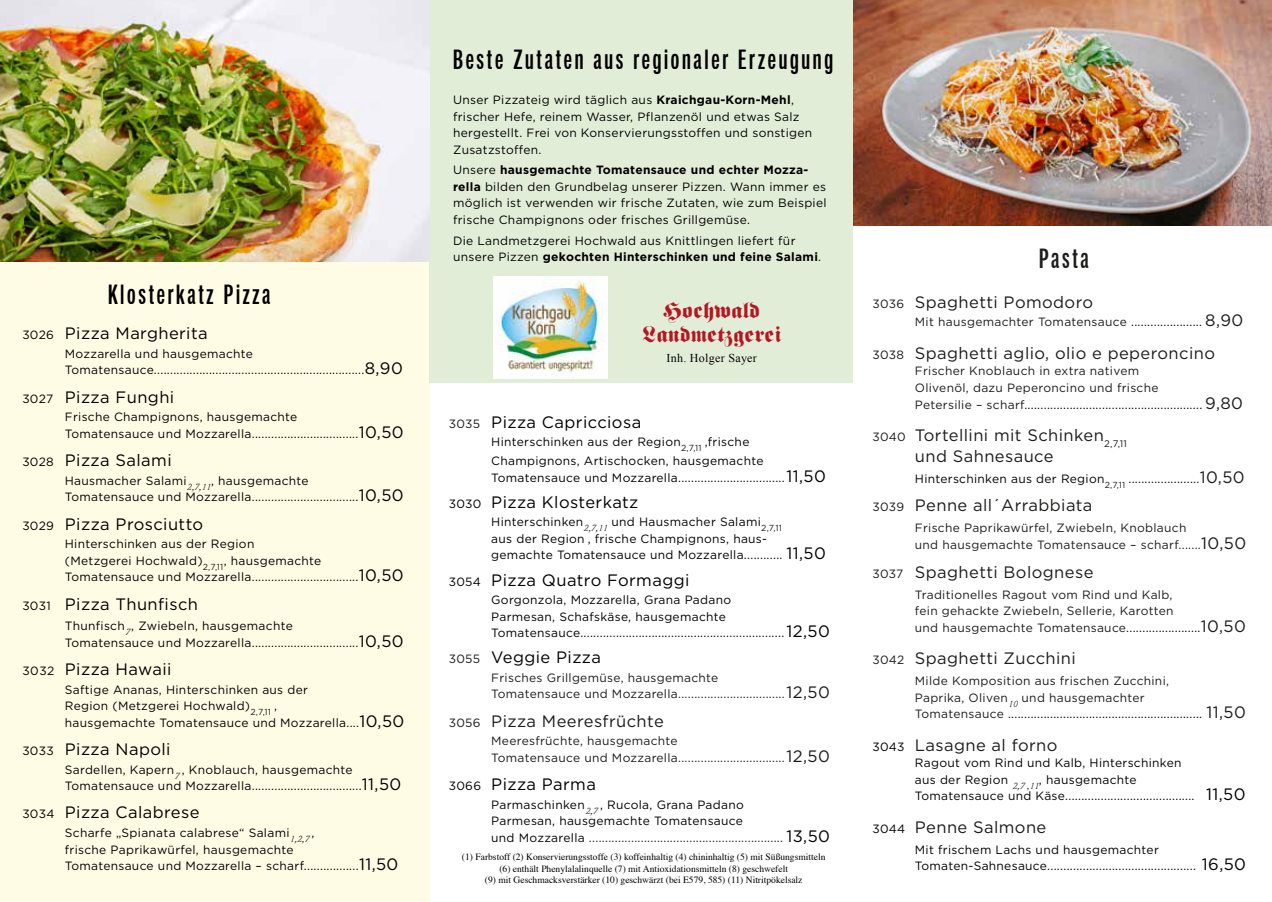
<style>
.page{position:relative;width:1272px;height:902px;background:#fff}
.page>*{position:absolute;margin:0;border:0;box-sizing:border-box;transform-origin:0 0}
.t1{font:27px "Neue Helvetica Pro 69 Cm Md";letter-spacing:.1em;color:#000}
.t2{font:27px "Neue Helvetica Pro 69 Cm Md";letter-spacing:.1em;color:#1c1c1a}
.t3{font:21.45px/24px "Fraktur Fett";letter-spacing:.025em;color:#b51621;text-align:center}
.t4{font:16.5px "Gotham";letter-spacing:.025em;color:#000}
.t5{font:16.5px/21px "Gotham";letter-spacing:.025em;color:#1c1c1a}
.t6{font:12px/16.5px "Gotham";letter-spacing:.025em;color:#000}
.t7{font:12px/16.5px "Gotham";letter-spacing:.025em;color:#1c1c1a}
.t8{font:12px "Times New Roman";letter-spacing:.025em;color:#000}
.t9{font:9.6px/11.4px "Times";color:#000;text-align:center}
.s1{font-size:12px}
.s2{font-size:16.5px}
.s3{font-weight:700}
.s4{font-size:12px;color:#1c1c1a}
.s5{color:#1c1c1a}
.s6{color:#000}
.s7{font-size:16.5px;color:#1c1c1a}
.s8{font-size:12px;color:#000}
</style>
<div class="page">
<div style="left:0;top:261px;width:429px;height:640px;background:#fffce6"></div>
<div style="left:429px;top:0;width:424px;height:383px;background:#e2edd7"></div>
<img style="left:493px;top:276px;width:114px;height:102px">
<img style="left:0;top:0;width:429px;height:261px">
<img style="left:853px;top:0;width:418px;height:226px">
<h1 class="t1" style="left:108px;top:278px;width:164px">Klosterkatz Pizza</h1>
<h3 class="t4" style="left:22px;top:323px;width:187px"><span class="s1">3026</span> Pizza Margherita</h3>
<p class="t6" style="left:65px;top:345px;width:339px">Mozzarella und hausgemachte<br>Tomatensauce.................................................................<span class="s2">8,90</span></p>
<h3 class="t4" style="left:22px;top:386px;width:153px"><span class="s1">3027</span> Pizza Funghi</h3>
<p class="t6" style="left:65px;top:408px;width:340px">Frische Champignons, hausgemachte<br>Tomatensauce und Mozzarella.................................<span class="s2">10,50</span></p>
<h3 class="t4" style="left:22px;top:449px;width:151px"><span class="s1">3028</span> Pizza Salami</h3>
<p class="t6" style="left:65px;top:472px;width:340px">Hausmacher Salami<sub>2,7,11</sub>, hausgemachte<br>Tomatensauce und Mozzarella.................................<span class="s2">10,50</span></p>
<h3 class="t4" style="left:22px;top:513px;width:182px"><span class="s1">3029</span> Pizza Prosciutto</h3>
<p class="t6" style="left:65px;top:535px;width:340px">Hinterschinken aus der Region<br>(Metzgerei Hochwald)<sub>2,7,11</sub>, hausgemachte<br>Tomatensauce und Mozzarella.................................<span class="s2">10,50</span></p>
<h3 class="t4" style="left:22px;top:593px;width:177px"><span class="s1">3031</span> Pizza Thunfisch</h3>
<p class="t6" style="left:65px;top:617px;width:340px">Thunfisch<sub>7</sub> , Zwiebeln, hausgemachte<br>Tomatensauce und Mozzarella.................................<span class="s2">10,50</span></p>
<h3 class="t4" style="left:22px;top:658px;width:151px"><span class="s1">3032</span> Pizza Hawaii</h3>
<p class="t6" style="left:65px;top:681px;width:341px">Saftige Ananas, Hinterschinken aus der<br>Region (Metzgerei Hochwald)<sub>2,7,11</sub> ,<br>hausgemachte Tomatensauce und Mozzarella....<span class="s2">10,50</span></p>
<h3 class="t4" style="left:22px;top:738px;width:150px"><span class="s1">3033</span> Pizza Napoli</h3>
<p class="t6" style="left:65px;top:760px;width:338px">Sardellen, Kapern<sub>7</sub> , Knoblauch, hausgemachte<br>Tomatensauce und Mozzarella..................................<span class="s2">11,50</span></p>
<h3 class="t4" style="left:22px;top:802px;width:179px"><span class="s1">3034</span> Pizza Calabrese</h3>
<p class="t6" style="left:65px;top:824px;width:335px">Scharfe „Spianata calabrese“ Salami<sub>1,2,7</sub> ,<br>frische Paprikawürfel, hausgemachte<br>Tomatensauce und Mozzarella – scharf.................<span class="s2">11,50</span></p>
<h1 class="t1" style="left:453px;top:43px;width:381px">Beste Zutaten aus regionaler Erzeugung</h1>
<p class="t6" style="left:453px;top:91px;width:361px">Unser Pizzateig wird täglich aus <span class="s3">Kraichgau-Korn-Mehl</span>, frischer Hefe, reinem Wasser, Pflanzenöl und etwas Salz hergestellt. Frei von Konservierungsstoffen und sonstigen Zusatzstoffen.</p>
<p class="t6" style="left:453px;top:161px;width:375px">Unsere <span class="s3">hausgemachte Tomatensauce und echter Mozza&shy;rella</span> bilden den Grundbelag unserer Pizzen. Wann immer es möglich ist verwenden wir frische Zutaten, wie zum Beispiel frische Champignons oder frisches Grillgemüse.</p>
<p class="t6" style="left:453px;top:232px;width:369px">Die Landmetzgerei Hochwald aus Knittlingen liefert für unsere Pizzen <span class="s3">gekochten Hinterschinken und feine Salami</span>.</p>
<h2 class="t3" style="left:642px;top:299px;width:140px">Hochwald<br>Landmetzgerei</h2>
<p class="t8" style="left:666px;top:350px;width:92px">Inh. Holger Sayer</p>
<h3 class="t4" style="left:448px;top:411px;width:194px"><span class="s4">3035</span> Pizza Capricciosa</h3>
<p class="t6" style="left:491px;top:432px;width:274px;line-height:18.6px">Hinterschinken aus der Region<sub>2,7,11</sub> ,frische<br>Champignons, Artischocken, hausgemachte</p>
<p class="t6" style="left:491px;top:469px;width:336px">Tomatensauce und Mozzarella.................................<span class="s2">11,50</span></p>
<h3 class="t4" style="left:448px;top:491px;width:191px"><span class="s1">3030</span> Pizza Klosterkatz</h3>
<p class="t6" style="left:491px;top:513px;width:336px">Hinterschinken<sub>2,7,11</sub> und Hausmacher Salami<sub>2,7,11<br></sub>aus der Region , frische Champignons, haus&shy;gemachte Tomatensauce und Mozzarella............ <span class="s2">11,50</span></p>
<h3 class="t4" style="left:448px;top:569px;width:242px"><span class="s1">3054</span> Pizza Quatro Formaggi</h3>
<p class="t6" style="left:491px;top:591px;width:340px">Gorgonzola, Mozzarella, Grana Padano<br>Parmesan, Schafskäse, hausgemachte<br>Tomatensauce...............................................................<span class="s2">12,50</span></p>
<h3 class="t4" style="left:448px;top:646px;width:154px"><span class="s4">3055</span> Veggie Pizza</h3>
<p class="t7" style="left:491px;top:669px;width:340px">Frisches Grillgemüse, hausgemachte<br>Tomatensauce und Mozzarella.................................<span class="s2">12,50</span></p>
<h3 class="t5" style="left:448px;top:710px;width:216px"><span class="s1">3056</span> Pizza Meeresfrüchte</h3>
<p class="t7" style="left:491px;top:732px;width:340px">Meeresfrüchte, hausgemachte<br>Tomatensauce und Mozzarella.................................<span class="s2">12,50</span></p>
<h3 class="t4" style="left:448px;top:773px;width:149px"><span class="s1">3066</span> Pizza Parma</h3>
<p class="t6" style="left:491px;top:796px;width:340px">Parmaschinken<sub>2,7</sub> , Rucola, Grana Padano<br>Parmesan, hausgemachte Tomatensauce<br>und Mozzarella <span class="s5">............................................................</span> <span class="s2">13,50</span></p>
<p class="t9" style="left:462px;top:850px;width:365px">(1) Farbstoff (2) Konservierungsstoffe (3) koffeinhaltig (4) chininhaltig (5) mit Süßungsmitteln (6) enthält Phenylalalinquelle (7) mit Antioxidationsmitteln (8) geschwefelt<br>(9) mit Geschmacksverstärker (10) geschwärzt (bei E579, 585) (11) Nitritpökelsalz</p>
<h1 class="t2" style="left:1039px;top:242px;width:51px">Pasta</h1>
<h3 class="t5" style="left:872px;top:291px;width:222px"><span class="s1">3036</span> Spaghetti Pomodoro</h3>
<p class="t7" style="left:914px;top:313px;width:330px">Mit hausgemachter Tomatensauce <span class="s6">......................</span> <span class="s2">8,90</span></p>
<h3 class="t5" style="left:872px;top:342px;width:344px"><span class="s1">3038</span> Spaghetti aglio, olio e peperoncino</h3>
<p class="t7" style="left:914px;top:362px;width:330px">Frischer Knoblauch in extra nativem<br>Olivenöl, dazu Peperoncino und frische<br>Petersilie – scharf<span class="s6">.......................................................</span> <span class="s2">9,80</span></p>
<h3 class="t5" style="left:914px;top:424px;width:213px;text-indent:-43px"><span class="s1">3040</span> Tortellini mit Schinken<sub>2,7,11 </sub>und Sahnesauce</h3>
<p class="t6" style="left:914px;top:470px;width:331px">Hinterschinken aus der Region<sub>2,7,11</sub> ......................<span class="s7">10,50</span></p>
<h3 class="t5" style="left:872px;top:494px;width:222px"><span class="s1">3039</span> Penne all´Arrabbiata</h3>
<p class="t7" style="left:914px;top:519px;width:333px">Frische Paprikawürfel, Zwiebeln, Knoblauch<br>und hausgemachte Tomatensauce – scharf.......<span class="s2">10,50</span></p>
<h3 class="t5" style="left:872px;top:561px;width:222px"><span class="s1">3037</span> Spaghetti Bolognese</h3>
<p class="t7" style="left:914px;top:586px;width:332px">Traditionelles Ragout vom Rind und Kalb,<br>fein gehackte Zwiebeln, Sellerie, Karotten<br>und hausgemachte Tomatensauce<span class="s6">.......................</span><span class="s2">10,50</span></p>
<h3 class="t5" style="left:872px;top:647px;width:205px"><span class="s1">3042</span> Spaghetti Zucchini</h3>
<p class="t7" style="left:914px;top:672px;width:332px">Milde Komposition aus frischen Zucchini,<br>Paprika, Oliven<sub>10</sub> und hausgemachter<br>Tomatensauce <span class="s6">............................................................</span> <span class="s2">11,50</span></p>
<h3 class="t5" style="left:872px;top:734px;width:186px"><span class="s8">3043</span> Lasagne al forno</h3>
<p class="t6" style="left:914px;top:754px;width:332px">Ragout vom Rind und Kalb, Hinterschinken<br>aus der Region <sub>2,7</sub> <sub>,11</sub>, hausgemachte<br>Tomatensauce und Käse........................................ <span class="s2">11,50</span></p>
<h3 class="t5" style="left:872px;top:816px;width:175px"><span class="s8">3044</span> Penne Salmone</h3>
<p class="t6" style="left:914px;top:840px;width:333px">Mit frischem Lachs und hausgemachter<br>Tomaten-Sahnesauce.............................................. <span class="s2">16,50</span></p>
</div>
